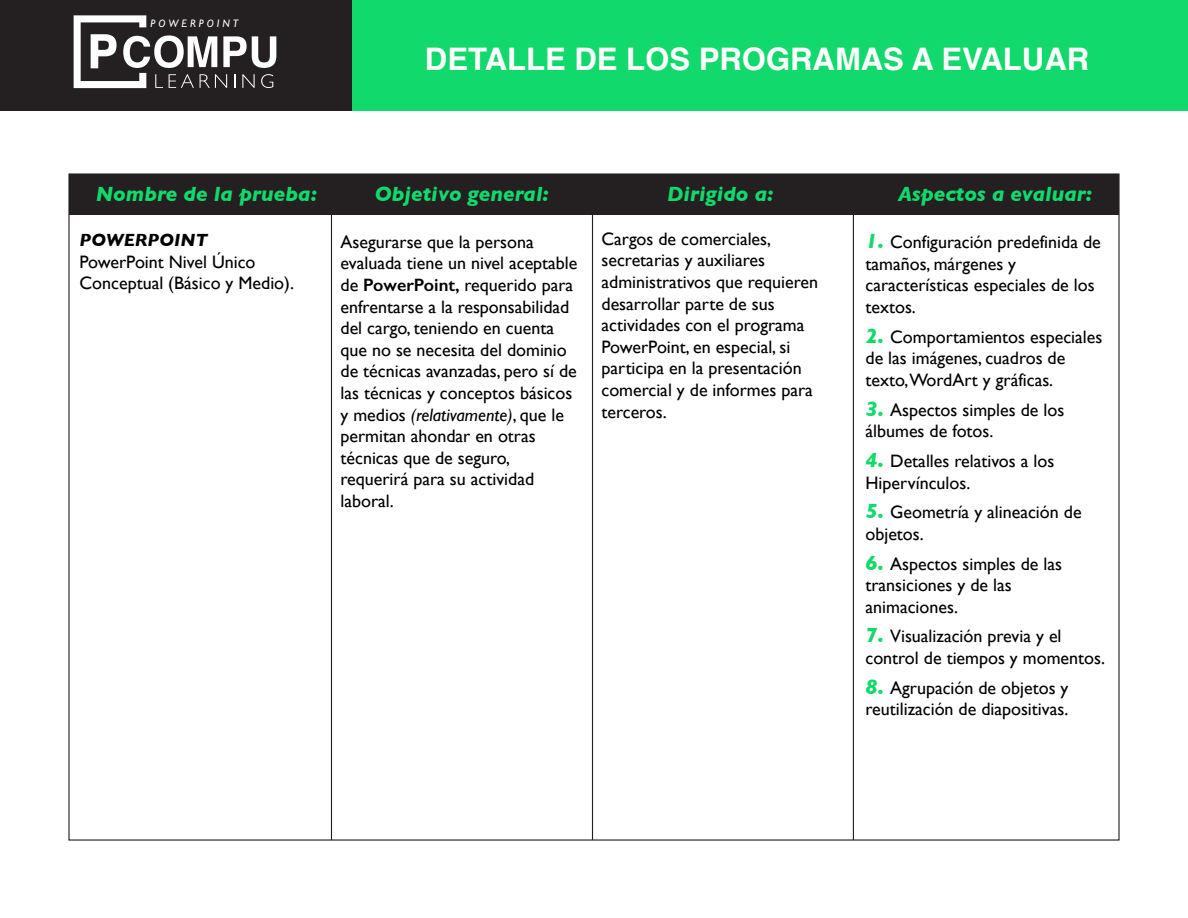
<style>
.page{position:relative;width:1188px;height:918px;background:#fff}
.page>*{position:absolute;margin:0;border:0;box-sizing:border-box;transform-origin:0 0}
.t1{font:700 31.05px "Helvetica";color:#fff}
.t2{font:italic 700 21px "Gill Sans";color:#12d96b}
.t3{font:18px/21.6px "Gill Sans";color:#000}
.t4{font:italic 700 18px "Gill Sans";color:#000}
.t5{font:italic 10.8px "Gill Sans";color:#fff}
.s1{font-weight:600}
.s2{font-style:italic}
.s3{font-weight:700;font-style:italic;font-size:21px;color:#12d96b}
</style>
<div class="page">
<div style="left:0;top:0;width:353px;height:111px;background:#241f21"></div>
<div style="left:352px;top:0;width:836px;height:111px;background:#12d96b"></div>
<div style="left:69px;top:174px;width:1049px;height:40px;background:#241f21"></div>
<hr style="left:331px;top:205px;width:1px;height:635px;background:#241f21">
<hr style="left:592px;top:205px;width:1px;height:635px;background:#241f21">
<hr style="left:853px;top:205px;width:1px;height:635px;background:#241f21">
<svg style="left:74px;top:15px;width:202px;height:73px"></svg>
<p class="t5" style="left:151px;top:17px;width:89px">P O W E R P O I N T</p>
<h1 class="t1" style="left:425px;top:34px;width:666px">DETALLE DE LOS PROGRAMAS A EVALUAR</h1>
<p class="t2" style="left:96px;top:182px;width:223px">Nombre de la prueba:</p>
<p class="t2" style="left:375px;top:182px;width:176px">Objetivo general:</p>
<p class="t2" style="left:667px;top:182px;width:108px">Dirigido a:</p>
<p class="t2" style="left:898px;top:182px;width:196px">Aspectos a evaluar:</p>
<p class="t4" style="left:80px;top:230px;width:130px">POWERPOINT</p>
<p class="t3" style="left:80px;top:251px;width:216px">PowerPoint Nivel Único<br>Conceptual (Básico y Medio).</p>
<p class="t3" style="left:340px;top:231px;width:239px">Asegurarse que la persona evaluada tiene un nivel aceptable de <span class="s1">PowerPoint,</span> requerido para enfrentarse a la responsabilidad del cargo, teniendo en cuenta que no se necesita del dominio de técnicas avanzadas, pero sí de las técnicas y conceptos básicos y medios <span class="s2">(relativamente)</span>, que le permitan ahondar en otras técnicas que de seguro, requerirá para su actividad laboral.</p>
<p class="t3" style="left:602px;top:228px;width:218px">Cargos de comerciales, secretarias y auxiliares administrativos que requieren desarrollar parte de sus actividades con el programa<br>PowerPoint, en especial, si participa en la presentación comercial y de informes para terceros.</p>
<p class="t3" style="left:865px;top:231px;width:237px"><span class="s3">1.</span> Configuración predefinida de tamaños, márgenes y características especiales de los textos.</p>
<p class="t3" style="left:865px;top:326px;width:238px"><span class="s3">2.</span> Comportamientos especiales de las imágenes, cuadros de texto,WordArt y gráficas.</p>
<p class="t3" style="left:865px;top:399px;width:200px"><span class="s3">3.</span> Aspectos simples de los álbumes de fotos.</p>
<p class="t3" style="left:865px;top:450px;width:190px"><span class="s3">4.</span> Detalles relativos a los<br>Hipervínculos.</p>
<p class="t3" style="left:865px;top:501px;width:218px"><span class="s3">5.</span> Geometría y alineación de objetos.</p>
<p class="t3" style="left:865px;top:552px;width:198px"><span class="s3">6.</span> Aspectos simples de las transiciones y de las animaciones.</p>
<p class="t3" style="left:865px;top:625px;width:241px"><span class="s3">7.</span> Visualización previa y el control de tiempos y momentos.</p>
<p class="t3" style="left:865px;top:677px;width:205px"><span class="s3">8.</span> Agrupación de objetos y reutilización de diapositivas.</p>
</div>
